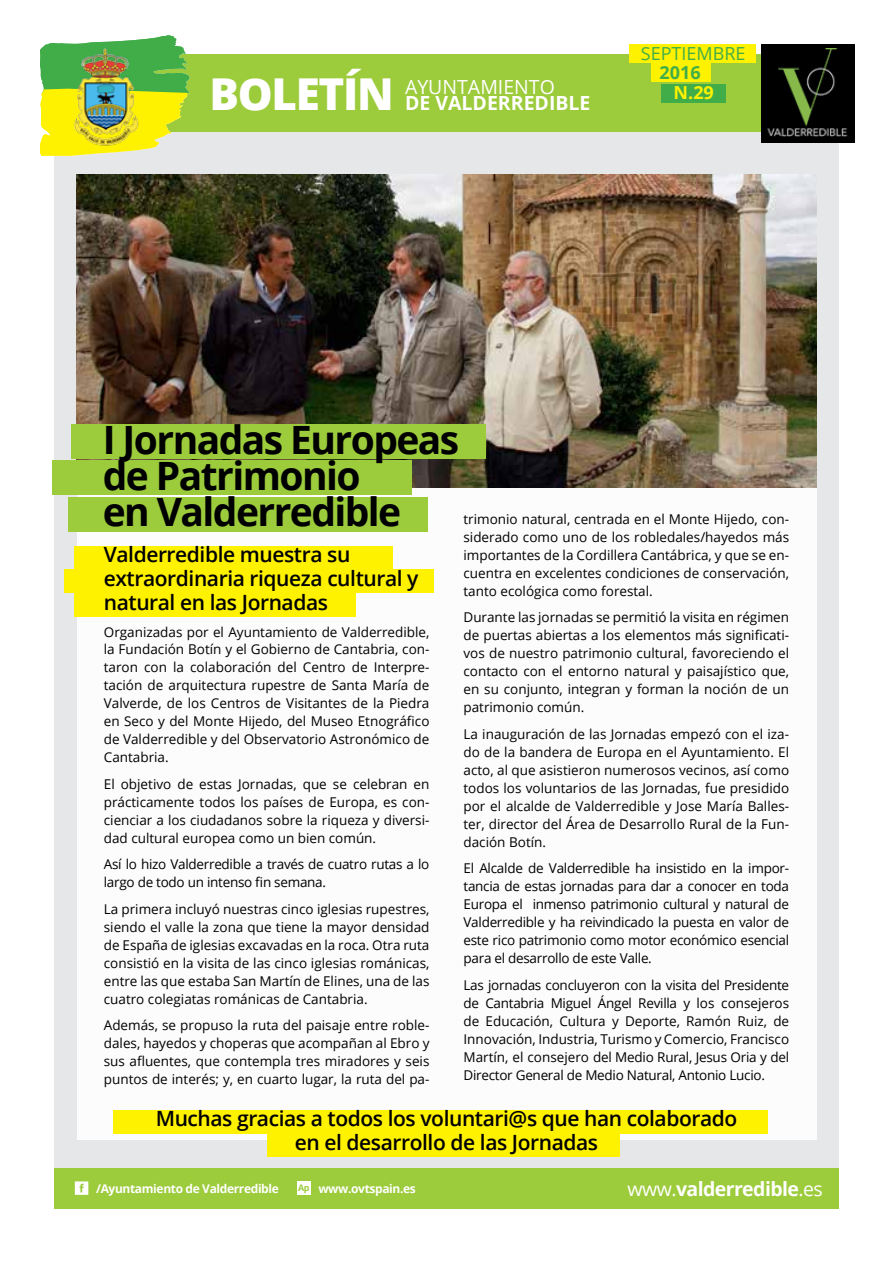
<style>
.page{position:relative;width:893px;height:1263px;background:#fff}
.page>*{position:absolute;margin:0;border:0;box-sizing:border-box;transform-origin:0 0}
.t1{font:800 43.95px "Open Sans";letter-spacing:-.03em;color:#fff}
.t2{font:700 39px/36px "Open Sans";letter-spacing:-.04em;color:#000}
.t3{font:600 21px/24px "Open Sans";letter-spacing:-.02em;color:#000}
.t4{font:700 19.5px "Open Sans";color:#fff}
.t5{font:19.5px "Open Sans";color:#fff}
.t6{font:18px "Open Sans";color:#41ad49}
.t7{font:700 18px "Open Sans";color:#41ad49}
.t8{font:700 18px "Open Sans";color:#fff200}
.t9{font:13.5px/18px "Open Sans";color:#000;text-align:justify}
.t10{font:13.5px/18px "Open Sans";letter-spacing:-.02em;color:#000}
.t11{font:700 12px "Open Sans";letter-spacing:-.03em;color:#fff}
.s1{font-size:9px;color:#9ccb3b}
.s2{font-weight:400}
</style>
<div class="page">
<div style="left:54px;top:1167px;width:785px;height:42px;background:#9ccb3b"></div>
<div style="left:54px;top:54px;width:785px;height:1113px;background:#e6e7e8"></div>
<div style="left:54px;top:54px;width:714px;height:78px;background:#9ccb3b"></div>
<img style="left:40px;top:35px;width:150px;height:121px">
<div style="left:761px;top:44px;width:94px;height:98px;background:#000"></div>
<img style="left:767px;top:48px;width:81px;height:89px">
<div style="left:629px;top:44px;width:127px;height:18px;background:#fff200"></div>
<div style="left:662px;top:84px;width:64px;height:18px;background:#41ad49"></div>
<div style="left:651px;top:64px;width:60px;height:18px;background:#fff200"></div>
<div style="left:77px;top:174px;width:739px;height:966px;background:#fcfcfc"></div>
<svg style="left:75px;top:1181px;width:13px;height:14px"></svg>
<div style="left:297px;top:1181px;width:14px;height:14px;background:#fff"></div>
<div style="left:74px;top:546px;width:319px;height:24px;background:#fff200"></div>
<div style="left:64px;top:570px;width:369px;height:23px;background:#fff200"></div>
<div style="left:113px;top:1110px;width:654px;height:23px;background:#fff200"></div>
<div style="left:267px;top:1133px;width:352px;height:24px;background:#fff200"></div>
<div style="left:74px;top:593px;width:281px;height:23px;background:#fff200"></div>
<img style="left:77px;top:174px;width:740px;height:314px">
<div style="left:71px;top:424px;width:415px;height:34px;background:#9ccb3b"></div>
<div style="left:53px;top:460px;width:359px;height:35px;background:#9ccb3b"></div>
<div style="left:69px;top:497px;width:359px;height:35px;background:#9ccb3b"></div>
<h1 class="t1" style="left:209px;top:61px;width:186px">BOLETÍN</h1>
<h3 class="t5" style="left:405px;top:73px;width:151px">ayuntamiento</h3>
<h3 class="t4" style="left:405px;top:89px;width:187px">de valderredible</h3>
<h3 class="t6" style="left:641px;top:41px;width:106px">septiembre</h3>
<h3 class="t7" style="left:659px;top:60px;width:43px">2016</h3>
<h3 class="t8" style="left:674px;top:80px;width:42px">n.29</h3>
<h2 class="t2" style="left:103px;top:421px;width:358px">I Jornadas Europeas de Patrimonio<br>en Valderredible</h2>
<h3 class="t3" style="left:104px;top:542px;width:316px">Valderredible muestra su extraordinaria riqueza cultural y natural en las Jornadas</h3>
<p class="t9" style="left:104px;top:622px;width:327px">Organizadas por el Ayuntamiento de Valderredible, la Fundación Botín y el Gobierno de Cantabria, con&shy;taron con la colaboración del Centro de I nterpre&shy;tación de arquitectura rupestre de Santa M aría de Valverde, de los Centros de Visitantes de la Piedra en Seco y del Monte Hijedo, del Museo Etnográfico de Valderredible y del Observatorio Astronómico de Cantabria.</p>
<p class="t9" style="left:104px;top:775px;width:327px">El objetivo de estas Jornadas, que se celebran en prácticamente todos los países de Europa, es con&shy;cienciar a los ciudadanos sobre la riqueza y diversi&shy;dad cultural europea como un bien común.</p>
<p class="t10" style="left:104px;top:855px;width:327px">Así lo hizo Valderredible a través de cuatro rutas a lo largo de todo un intenso fin semana.</p>
<p class="t9" style="left:104px;top:900px;width:327px">La primera incluyó nuestras cinco iglesias rupestres, siendo el valle la zona que tiene la mayor densidad de España de iglesias excavadas en la roca. Otra ruta consistió en la visita de las cinco iglesias románicas, entre las que estaba San Martín de Elines, una de las cuatro colegiatas románicas de Cantabria.</p>
<p class="t9" style="left:104px;top:1016px;width:327px">Además, se propuso la ruta del paisaje entre roble&shy;dales, hayedos y choperas que acompañan al Ebro y sus afluentes, que contempla tres miradores y seis puntos de interés; y, en cuarto lugar, la ruta del pa-</p>
<p class="t9" style="left:463px;top:509px;width:327px">trimonio natural, centrada en el Monte Hijedo, con&shy;siderado como uno de los robledales/hayedos más importantes de la Cordillera Cantábrica, y que se en&shy;cuentra en excelentes condiciones de conservación, tanto ecológica como forestal.</p>
<p class="t9" style="left:463px;top:608px;width:327px">Durante las jornadas se permitió la visita en régimen de puertas abiertas a los elementos más significati&shy;vos de nuestro patrimonio cultural, favoreciendo el contacto con el entorno natural y paisajístico que, en su conjunto, integran y forman la noción de un patrimonio común.</p>
<p class="t9" style="left:463px;top:724px;width:327px">La inauguración de las Jornadas empezó con el iza&shy;do de la bandera de Europa en el Ayuntamiento. El acto, al que asistieron numerosos vecinos, así como todos los voluntarios de las Jornadas, fue presidido por el alcalde de Valderredible y Jose María Balles&shy;ter, director del Área de Desarrollo Rural de la Fun&shy;dación Botín.</p>
<p class="t9" style="left:463px;top:859px;width:327px">El Alcalde de Valderredible ha insistido en la impor&shy;tancia de estas jornadas para dar a conocer en toda Europa el inmenso patrimonio cultural y natural de Valderredible y ha reivindicado la puesta en valor de este rico patrimonio como motor económico esencial para el desarrollo de este Valle.</p>
<p class="t9" style="left:463px;top:975px;width:327px">Las jornadas concluyeron con la visita del Presidente de Cantabria M iguel Ángel Revilla y los consejeros de Educación, Cultura y Deporte, Ramón Ruiz, de I nnovación, I ndustria, Turismo y Comercio, Francisco Martín, el consejero del Medio Rural, Jesus Oria y del Director General de Medio Natural, Antonio Lucio.</p>
<h3 class="t3" style="left:156px;top:1106px;width:583px;text-align:center">Muchas gracias a todos los voluntari@s que han colaborado en el desarrollo de las Jornadas</h3>
<p class="t11" style="left:96px;top:1180px;width:184px">/Ayuntamiento de Valderredible</p>
<p class="t11" style="left:298px;top:1180px;width:119px"><span class="s1">Ap</span> www.ovtspain.es</p>
<h3 class="t4" style="left:628px;top:1175px;width:197px"><span class="s2">www.</span>valderredible<span class="s2">.es</span></h3>
</div>
